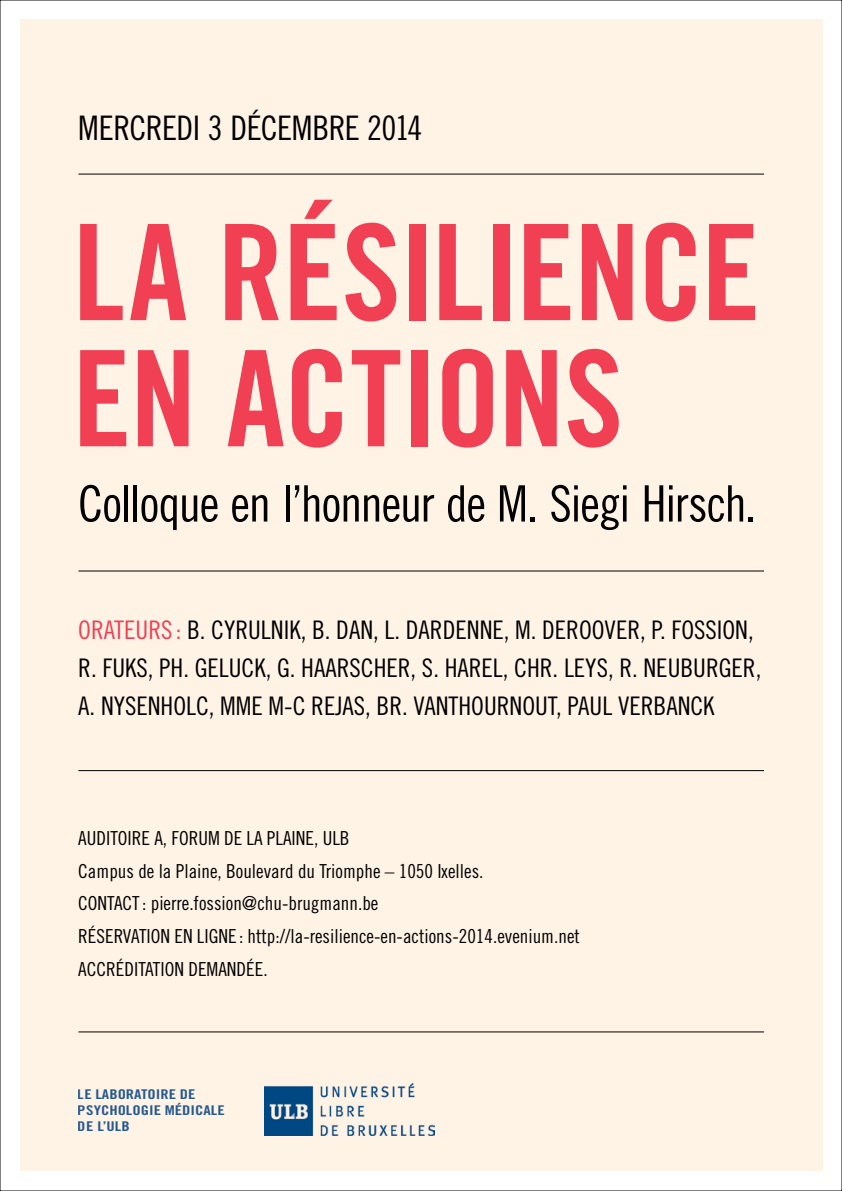
<style>
.page{position:relative;width:842px;height:1191px;background:#fff}
.page>*{position:absolute;margin:0;border:0;box-sizing:border-box;transform-origin:0 0}
.t1{font:133.2px/126.1px "Trade Gothic LT Std Bd Cn 20";letter-spacing:-.01em;color:#f14054}
.t2{font:50.2px "Trade Gothic LT Std Cn 18";letter-spacing:-.025em;color:#000}
.t3{font:33.8px "Trade Gothic LT Std Cn 18";letter-spacing:-.02em;color:#000}
.t4{font:25.6px/37.6px "Trade Gothic LT Std Cn 18";color:#000}
.t5{font:19.3px/32.8px "Trade Gothic LT Std Cn 18";color:#000}
.t6{font:13.4px/16.1px "Trade Gothic LT Std Bd Cn 20";color:#275fa0;scale:1.24 1}
.s1{color:#f14054}
</style>
<div class="page">
<div style="left:20px;top:20px;width:802px;height:1151px;background:#fff3e6"></div>
<img style="left:264px;top:1083px;width:170px;height:52px">
<hr style="left:78px;top:770px;width:686px;height:1px;background:#000">
<hr style="left:78px;top:570px;width:686px;height:1px;background:#000">
<hr style="left:78px;top:174px;width:686px;height:1px;background:#000">
<hr style="left:78px;top:1031px;width:686px;height:1px;background:#000">
<h3 class="t3" style="left:78px;top:107px;width:346px">MERCREDI 3 DÉCEMBRE 2014</h3>
<h1 class="t1" style="left:72px;top:208px;width:689px">LA RÉSILIENCE<br>EN ACTIONS</h1>
<h2 class="t2" style="left:78px;top:474px;width:680px">Colloque en l’honneur de M. Siegi Hirsch.</h2>
<h3 class="t4" style="left:78px;top:611px;width:685px"><span class="s1">ORATEURS :</span> B. CYRULNIK, B. DAN, L. DARDENNE, M. DEROOVER, P. FOSSION,<br>R. FUKS, PH. GELUCK, G. HAARSCHER, S. HAREL, CHR. LEYS, R. NEUBURGER,<br>A. NYSENHOLC, MME M-C REJAS, BR. VANTHOURNOUT, PAUL VERBANCK</h3>
<p class="t5" style="left:78px;top:821px;width:503px">AUDITOIRE A, FORUM DE LA PLAINE, ULB<br>Campus de la Plaine, Boulevard du Triomphe – 1050 Ixelles.<br>CONTACT: pierre.fossion@chu-brugmann.be<br>RÉSERVATION EN LIGNE : http://la-resilience-en-actions-2014.evenium.net ACCRÉDITATION DEMANDÉE.</p>
<p class="t6" style="left:78px;top:1085px;width:120px">LE LABORATOIRE DE<br>PSYCHOLOGIE MÉDICALE<br>DE L’ULB</p>
</div>
